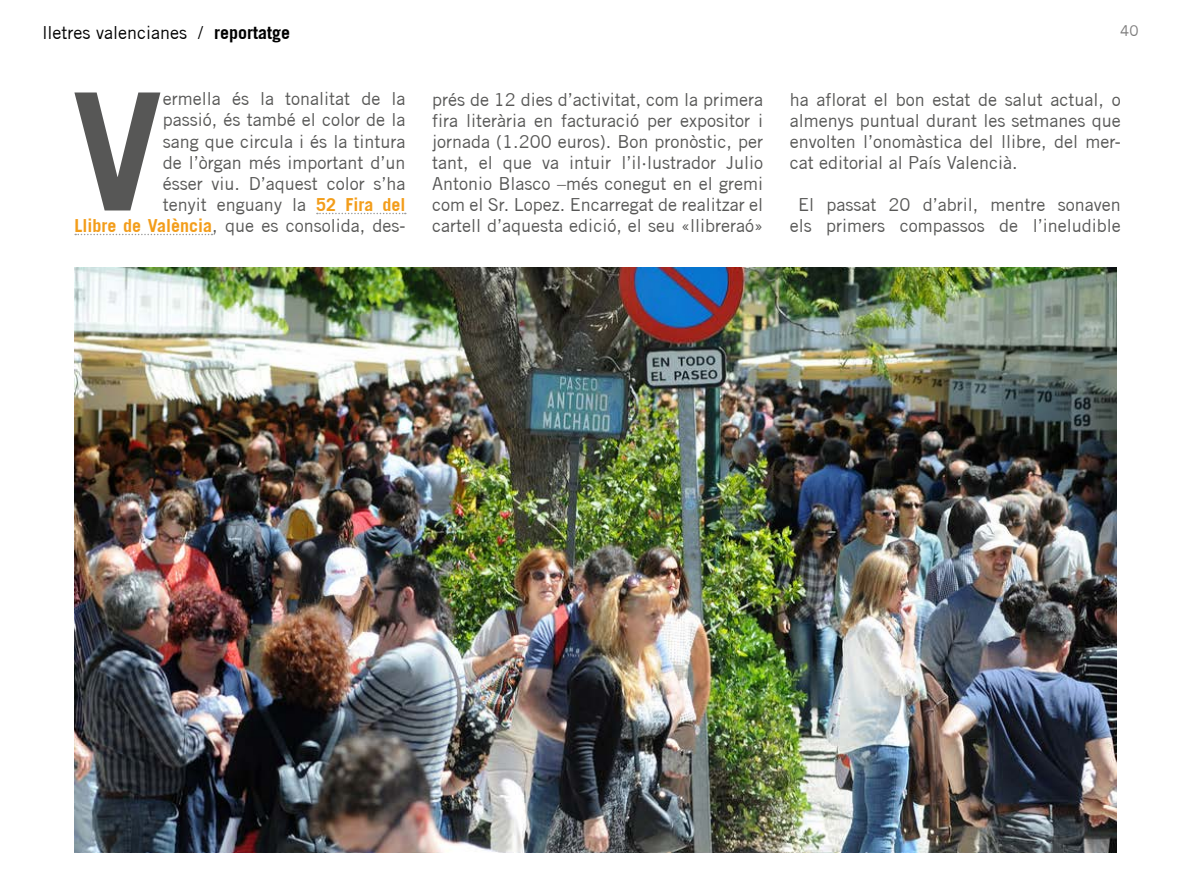
<style>
.page{position:relative;width:1191px;height:893px;background:#fff}
.page>*{position:absolute;margin:0;border:0;box-sizing:border-box;transform-origin:0 0}
.t1{font:700 163.5px "Trade Gothic";color:#575756}
.t2{font:18px/21px "Trade Gothic";color:#575756;text-align:justify}
.t3{font:18px "Trade Gothic";color:#000}
.t4{font:15px "Trade Gothic";color:#7c7b7b}
.s1{font-weight:700}
.s2{font-weight:700;color:#f39d1a}
</style>
<div class="page">
<svg style="left:317px;top:213px;width:89px;height:1px"></svg>
<svg style="left:75px;top:234px;width:137px;height:1px"></svg>
<img style="left:74px;top:268px;width:1042px;height:585px">
<p class="t3" style="left:43px;top:21px;width:249px">lletres valencianes / <span class="s1">reportatge</span></p>
<p class="t4" style="left:1120px;top:22px;width:20px">40</p>
<p class="t2" style="left:74px;top:88px;width:333px;text-align:right">ermella és la tonalitat de la<br>passió, és també el color de la<br>sang que circula i és la tintura<br>de l’òrgan més important d’un<br>ésser viu. D’aquest color s’ha<br>tenyit enguany la <span class="s2">52 Fira del<br>Llibre de València</span>, que es consolida, des-</p>
<p class="t2" style="left:432px;top:88px;width:333px">prés de 12 dies d’activitat, com la primera fira literària en facturació per expositor i jornada (1.200 euros). Bon pronòstic, per tant, el que va intuir l’il·lustrador Julio Antonio Blasco –més conegut en el gremi com el Sr. Lopez. Encarregat de realitzar el cartell d’aquesta edició, el seu «llibreraó»</p>
<p class="t2" style="left:789px;top:88px;width:332px">ha aflorat el bon estat de salut actual, o almenys puntual durant les setmanes que envolten l’onomàstica del llibre, del mer&shy;cat editorial al País Valencià.</p>
<h1 class="t1" style="left:72px;top:52px;width:92px">V</h1>
<p class="t2" style="left:789px;top:194px;width:333px;text-align:center">El passat 20 d’abril, mentre sonaven els primers compassos de l’ineludible</p>
</div>
